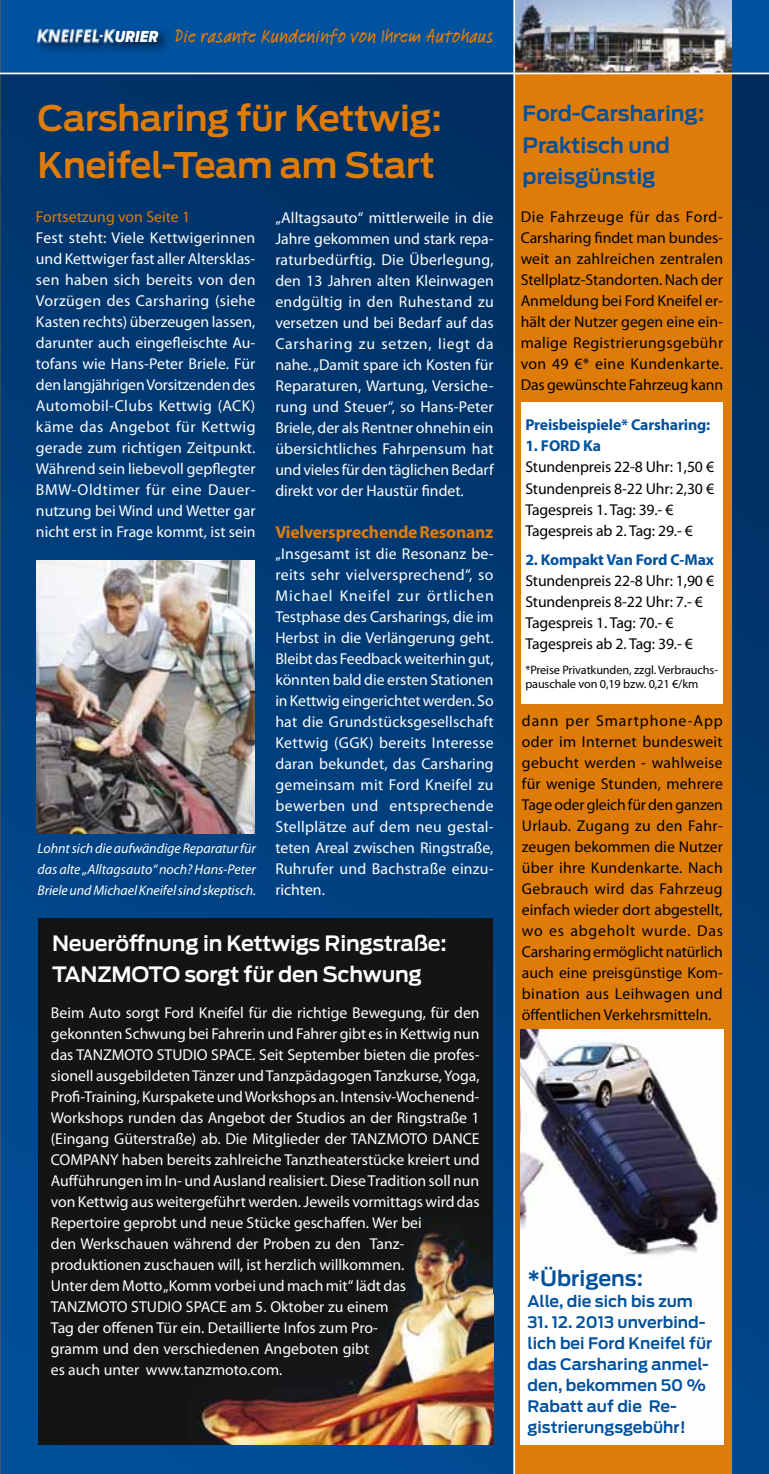
<style>
.page{position:relative;width:769px;height:1474px;background:#fff}
.page>*{position:absolute;margin:0;border:0;box-sizing:border-box;transform-origin:0 0}
.t1{font:600 35px/47.2px "Ford Antenna";letter-spacing:-.01em;color:#df7c09}
.t2{font:600 21px/31.5px "Ford Antenna";letter-spacing:-.01em;color:#fff}
.t3{font:600 21px/31.5px "Ford Antenna";color:#00519e}
.t4{font:500 19.25px "Feltpen Com";color:#df7c09}
.t5{font:700 17.5px "Myriad Pro";letter-spacing:-.01em;color:#df7c09}
.t6{font:15.75px/21px "Myriad Pro";color:#fff;text-align:justify}
.t7{font:15.75px/21px "Myriad Pro";letter-spacing:-.01em;color:#000;text-align:justify}
.t8{font:600 15.75px/21px "Ford Antenna";color:#00519e}
.t9{font:700 15.75px "Myriad Pro";letter-spacing:-.01em;color:#00519e}
.t10{font:15.75px "Myriad Pro";color:#df7c09}
.t11{font:italic 14px/21px "Myriad Pro";letter-spacing:-.005em;color:#fff;text-align:justify}
.t12{font:12.25px/14px "Myriad Pro";letter-spacing:-.01em;color:#000}
.s1{font-family:"Ford Antenna Cond";font-weight:900;font-style:italic;font-size:14.88px;color:#fff}
</style>
<div class="page">
<img style="left:0;top:72px;width:769px;height:1401px">
<div style="left:515px;top:73px;width:217px;height:1400px;background:#df7c09"></div>
<img style="left:521px;top:1029px;width:202px;height:415px">
<div style="left:38px;top:918px;width:454px;height:526px;background:#141414"></div>
<div style="left:0;top:0;width:769px;height:72px;background:#00519e"></div>
<img style="left:515px;top:0;width:216px;height:73px">
<hr style="left:0;top:73px;width:769px;height:1px;background:#fff">
<div style="left:34px;top:26px;width:138px;height:30px;background:#000;opacity:.75"></div>
<img style="left:38px;top:30px;width:80px;height:12px">
<img style="left:196px;top:1227px;width:297px;height:217px">
<img style="left:37px;top:560px;width:217px;height:274px">
<div style="left:521px;top:402px;width:201px;height:302px;background:#fff"></div>
<hr style="left:513px;top:0;width:2px;height:1473px;background:#fff">
<p class="t4" style="left:115px;top:23px;width:380px"><span class="s1">URIER</span> Die rasante Kundeninfo von Ihrem Autohaus</p>
<h1 class="t1" style="left:38px;top:91px;width:406px">Carsharing für Kettwig:<br>Kneifel-Team am Start</h1>
<p class="t10" style="left:36px;top:207px;width:156px">Fortsetzung von Seite 1</p>
<p class="t6" style="left:36px;top:227px;width:221px">Fest steht: Viele Kettwigerinnen und Kettwiger fast aller Altersklas&shy;sen haben sich bereits von den Vorzügen des Carsharing (siehe Kasten rechts) überzeugen lassen, darunter auch eingefleischte Au&shy;tofans wie Hans-Peter Briele. Für den langjährigen Vorsitzenden des Automobil-Clubs Kettwig (ACK) käme das Angebot für Kettwig gerade zum richtigen Zeitpunkt.<br>Während sein liebevoll gepflegter BMW-Oldtimer für eine Dauer&shy;nutzung bei Wind und Wetter gar nicht erst in Frage kommt, ist sein</p>
<p class="t11" style="left:38px;top:837px;width:220px">Lohnt sich die aufwändige Reparatur für das alte „Alltagsauto“ noch? Hans-Peter Briele und Michael Kneifel sind skeptisch.</p>
<p class="t6" style="left:275px;top:206px;width:220px">„Alltagsauto“ mittlerweile in die Jahre gekommen und stark repa&shy;raturbedürftig. Die Überlegung, den 13 Jahren alten Kleinwagen endgültig in den Ruhestand zu versetzen und bei Bedarf auf das Carsharing zu setzen, liegt da nahe. „Damit spare ich Kosten für Reparaturen, Wartung, Versiche&shy;rung und Steuer“, so Hans-Peter Briele, der als Rentner ohnehin ein übersichtliches Fahrpensum hat und vieles für den täglichen Bedarf direkt vor der Haustür findet.</p>
<p class="t5" style="left:275px;top:520px;width:220px">Vielversprechende Resonanz</p>
<p class="t6" style="left:275px;top:542px;width:220px">„Insgesamt ist die Resonanz be&shy;reits sehr vielversprechend“, so Michael Kneifel zur örtlichen Testphase des Carsharings, die im Herbst in die Verlängerung geht.<br>Bleibt das Feedback weiterhin gut, könnten bald die ersten Stationen in Kettwig eingerichtet werden. So hat die Grundstücksgesellschaft Kettwig (GGK) bereits Interesse daran bekundet, das Carsharing gemeinsam mit Ford Kneifel zu bewerben und entsprechende Stellplätze auf dem neu gestal&shy;teten Areal zwischen Ringstraße, Ruhrufer und Bachstraße einzu&shy;richten.</p>
<h2 class="t2" style="left:52px;top:924px;width:396px">Neueröffnung in Kettwigs Ringstraße:<br>TANZMOTO sorgt für den Schwung</h2>
<p class="t6" style="left:51px;top:1002px;width:430px;text-align:left">Beim Auto sorgt Ford Kneifel für die richtige Bewegung, für den gekonnten Schwung bei Fahrerin und Fahrer gibt es in Kettwig nun das TANZMOTO STUDIO SPACE. Seit September bieten die profes&shy;sionell ausgebildeten Tänzer und Tanzpädagogen Tanzkurse, Yoga, Profi-Training, Kurspakete und Workshops an. Intensiv-Wochenend-Workshops runden das Angebot der Studios an der Ringstraße 1 (Eingang Güterstraße) ab. Die Mitglieder der TANZMOTO DANCE COMPANY haben bereits zahlreiche Tanztheaterstücke kreiert und Aufführungen im In- und Ausland realisiert. Diese Tradition soll nun von Kettwig aus weitergeführt werden. Jeweils vormittags wird das Repertoire geprobt und neue Stücke geschaffen. Wer bei<br>den Werkschauen während der Proben zu den Tanz&shy;produktionen zuschauen will, ist herzlich willkommen.<br>Unter dem Motto „Komm vorbei und mach mit“ lädt das TANZMOTO STUDIO SPACE am 5. Oktober zu einem<br>Tag der offenen Tür ein. Detaillierte Infos zum Pro-<br>gramm und den verschiedenen Angeboten gibt<br>es auch unter www.tanzmoto.com.</p>
<h2 class="t3" style="left:523px;top:95px;width:183px">Ford-Carsharing:<br>Praktisch und preisgünstig</h2>
<p class="t7" style="left:521px;top:206px;width:204px">Die Fahrzeuge für das Ford-Carsharing findet man bundes&shy;weit an zahlreichen zentralen Stellplatz-Standorten. Nach der Anmeldung bei Ford Kneifel er&shy;hält der Nutzer gegen eine ein&shy;malige Registrierungsgebühr von 49 €* eine Kundenkarte.<br>Das gewünschte Fahrzeug kann</p>
<p class="t9" style="left:525px;top:415px;width:186px">Preisbeispiele* Carsharing:</p>
<p class="t9" style="left:525px;top:436px;width:77px">1. FORD Ka</p>
<p class="t7" style="left:525px;top:456px;width:190px;text-align:left">Stundenpreis 22-8 Uhr: 1,50 €<br>Stundenpreis 8-22 Uhr: 2,30 €<br>Tagespreis 1. Tag: 39.- €<br>Tagespreis ab 2. Tag: 29.- €</p>
<p class="t9" style="left:525px;top:549px;width:190px">2. Kompakt Van Ford C-Max</p>
<p class="t7" style="left:525px;top:570px;width:190px;text-align:left">Stundenpreis 22-8 Uhr: 1,90 €<br>Stundenpreis 8-22 Uhr: 7.- €<br>Tagespreis 1. Tag: 70.- €<br>Tagespreis ab 2. Tag: 39.- €</p>
<p class="t12" style="left:525px;top:662px;width:194px">*Preise Privatkunden, zzgl. Verbrauchs&shy;pauschale von 0,19 bzw. 0,21 €/km</p>
<p class="t7" style="left:522px;top:710px;width:203px">dann per Smartphone-App oder im Internet bundesweit gebucht werden - wahlweise für wenige Stunden, mehrere Tage oder gleich für den ganzen Urlaub. Zugang zu den Fahr&shy;zeugen bekommen die Nutzer über ihre Kundenkarte. Nach Gebrauch wird das Fahrzeug einfach wieder dort abgestellt, wo es abgeholt wurde. Das Carsharing ermöglicht natürlich auch eine preisgünstige Kom&shy;bination aus Leihwagen und öffentlichen Verkehrsmitteln.</p>
<h2 class="t3" style="left:527px;top:1260px;width:117px">*Übrigens:</h2>
<p class="t8" style="left:527px;top:1288px;width:167px">Alle, die sich bis zum</p>
<p class="t8" style="left:527px;top:1309px;width:186px">31. 12. 2013 unverbind&shy;lich bei Ford Kneifel für das Carsharing anmel&shy;den, bekommen 50 %<br>Rabatt auf die Re&shy;gistrierungsgebühr!</p>
</div>
